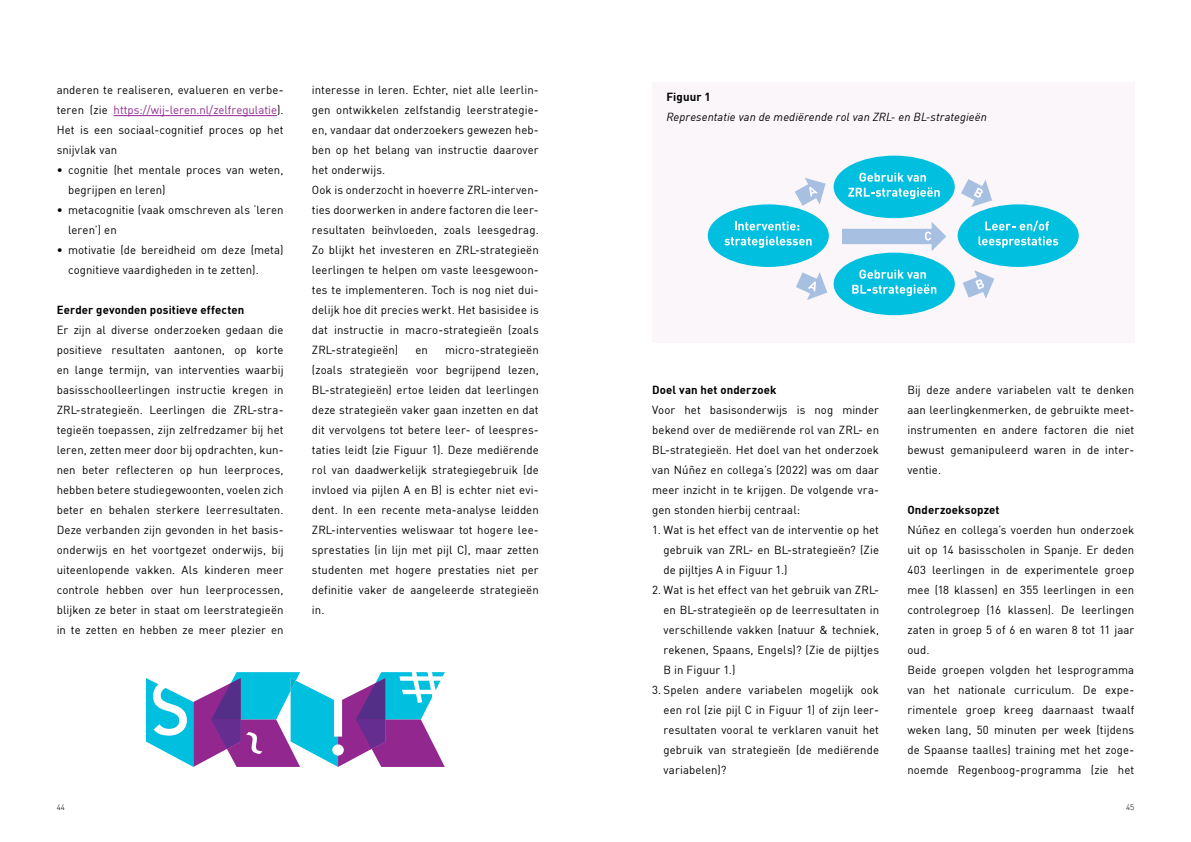
<style>
.page{position:relative;width:1191px;height:842px;background:#fff}
.page>*{position:absolute;margin:0;border:0;box-sizing:border-box;transform-origin:0 0}
.t1{font:11.5px/20px "DIN";letter-spacing:.01em;color:#000;text-align:justify}
.t2{font:700 11.5px "DIN";letter-spacing:.01em;color:#000}
.t3{font:italic 11.5px "DIN";letter-spacing:.01em;color:#000}
.t4{font:300 8px "DIN";color:#000}
.s1{color:#92278f}
</style>
<div class="page">
<hr style="left:114px;top:115px;width:163px;height:1px;background:#92278f">
<svg style="left:146px;top:672px;width:299px;height:95px"></svg>
<div style="left:652px;top:83px;width:482px;height:260px;background:#faf6fa"></div>
<div style="left:833px;top:156px;width:121px;height:62px;background:#00bfdf;border-radius:50%"></div>
<svg style="left:848px;top:173px;width:91px;height:26px"></svg>
<div style="left:833px;top:253px;width:121px;height:62px;background:#00bfdf;border-radius:50%"></div>
<svg style="left:852px;top:270px;width:84px;height:26px"></svg>
<div style="left:957px;top:204px;width:121px;height:63px;background:#00bfdf;border-radius:50%"></div>
<svg style="left:978px;top:221px;width:80px;height:27px"></svg>
<div style="left:707px;top:204px;width:122px;height:63px;background:#00bfdf;border-radius:50%"></div>
<svg style="left:735px;top:221px;width:64px;height:9px"></svg>
<svg style="left:724px;top:236px;width:87px;height:12px"></svg>
<svg style="left:842px;top:222px;width:104px;height:29px"></svg>
<svg style="left:795px;top:178px;width:30px;height:28px"></svg>
<svg style="left:796px;top:272px;width:31px;height:28px"></svg>
<svg style="left:963px;top:270px;width:31px;height:29px"></svg>
<svg style="left:961px;top:179px;width:31px;height:28px"></svg>
<p class="t1" style="left:57px;top:80px;width:228px">anderen te realiseren, evalueren en verbe&shy;teren (zie <span class="s1">https://wij-leren.nl/zelfregulatie</span>).<br>Het is een sociaal-cognitief proces op het snijvlak van</p>
<p class="t1" style="left:68px;top:160px;width:217px;text-indent:-11px">• cognitie (het mentale proces van weten, begrijpen en leren)</p>
<p class="t1" style="left:68px;top:200px;width:217px;text-indent:-11px">• metacognitie (vaak omschreven als ‘leren leren’) en</p>
<p class="t1" style="left:68px;top:240px;width:217px;text-indent:-11px">• motivatie (de bereidheid om deze (meta) cognitieve vaardigheden in te zetten).</p>
<p class="t2" style="left:57px;top:302px;width:189px">Eerder gevonden positieve effecten</p>
<p class="t1" style="left:57px;top:320px;width:228px">Er zijn al diverse onderzoeken gedaan die positieve resultaten aantonen, op korte en lange termijn, van interventies waarbij basisschoolleerlingen instructie kregen in ZRL-strategieën. Leerlingen die ZRL-stra&shy;tegieën toepassen, zijn zelfredzamer bij het leren, zetten meer door bij opdrachten, kun&shy;nen beter reflecteren op hun leerproces, hebben betere studiegewoonten, voelen zich beter en behalen sterkere leerresultaten.<br>Deze verbanden zijn gevonden in het basis&shy;onderwijs en het voortgezet onderwijs, bij uiteenlopende vakken. Als kinderen meer controle hebben over hun leerprocessen, blijken ze beter in staat om leerstrategieën in te zetten en hebben ze meer plezier en</p>
<p class="t1" style="left:312px;top:80px;width:228px;text-align:left">interesse in leren. Echter, niet alle leerlin&shy;gen ontwikkelen zelfstandig leerstrategie&shy;ën, vandaar dat onderzoekers gewezen heb&shy;ben op het belang van instructie daarover het onderwijs.<br>Ook is onderzocht in hoeverre ZRL-interven&shy;ties doorwerken in andere factoren die leer&shy;resultaten beïnvloeden, zoals leesgedrag.<br>Zo blijkt het investeren en ZRL-strategieën leerlingen te helpen om vaste leesgewoon&shy;tes te implementeren. Toch is nog niet dui&shy;delijk hoe dit precies werkt. Het basisidee is dat instructie in macro-strategieën (zoals ZRL-strategieën)</p>
<p class="t1" style="left:312px;top:340px;width:228px;text-indent:133px">micro-strategieën (zoals strategieën voor begrijpend lezen, BL-strategieën) ertoe leiden dat leerlingen deze strategieën vaker gaan inzetten en dat dit vervolgens tot betere leer- of leespres&shy;taties leidt (zie Figuur 1). Deze mediërende rol van daadwerkelijk strategiegebruik (de invloed via pijlen A en B) is echter niet evi&shy;dent. In een recente meta-analyse leidden ZRL-interventies weliswaar tot hogere lee&shy;sprestaties (in lijn met pijl C), maar zetten studenten met hogere prestaties niet per definitie vaker de aangeleerde strategieën in.</p>
<p class="t1" style="left:415px;top:340px;width:14px">en</p>
<p class="t2" style="left:666px;top:89px;width:46px">Figuur 1</p>
<p class="t3" style="left:666px;top:109px;width:322px">Representatie van de mediërende rol van ZRL- en BL-strategieën</p>
<p class="t2" style="left:652px;top:382px;width:126px">Doel van het onderzoek</p>
<p class="t1" style="left:652px;top:400px;width:228px">Voor het basisonderwijs is nog minder bekend over de mediërende rol van ZRL- en BL-strategieën. Het doel van het onderzoek van Núñez en collega’s (2022) was om daar meer inzicht in te krijgen. De volgende vra&shy;gen stonden hierbij centraal:</p>
<p class="t1" style="left:663px;top:520px;width:217px;text-indent:-11px">1. Wat is het effect van de interventie op het gebruik van ZRL- en BL-strategieën? (Zie de pijltjes A in Figuur 1.)</p>
<p class="t1" style="left:663px;top:580px;width:217px;text-indent:-11px">2. Wat is het effect van het gebruik van ZRL&shy;en BL-strategieën op de leerresultaten in verschillende vakken (natuur &amp; techniek, rekenen, Spaans, Engels)? (Zie de pijltjes B in Figuur 1.)</p>
<p class="t1" style="left:663px;top:680px;width:217px;text-indent:-11px">3. Spelen andere variabelen mogelijk ook een rol (zie pijl C in Figuur 1) of zijn leer&shy;resultaten vooral te verklaren vanuit het gebruik van strategieën (de mediërende variabelen)?</p>
<p class="t1" style="left:907px;top:380px;width:228px">Bij deze andere variabelen valt te denken aan leerlingkenmerken, de gebruikte meet&shy;instrumenten en andere factoren die niet bewust gemanipuleerd waren in de inter&shy;ventie.</p>
<p class="t2" style="left:907px;top:502px;width:94px">Onderzoeksopzet</p>
<p class="t1" style="left:907px;top:520px;width:228px;text-align:left">Núñez en collega’s voerden hun onderzoek uit op 14 basisscholen in Spanje. Er deden 403 leerlingen in de experimentele groep mee (18 klassen) en 355 leerlingen in een controlegroep (16 klassen). De leerlingen zaten in groep 5 of 6 en waren 8 tot 11 jaar oud.<br>Beide groepen volgden het lesprogramma van het nationale curriculum. De expe&shy;rimentele groep kreeg daarnaast twaalf weken lang, 50 minuten per week (tijdens de Spaanse taalles) training met het zoge&shy;noemde Regenboog-programma (zie het</p>
<p class="t4" style="left:57px;top:803px;width:10px">44</p>
<p class="t4" style="left:1126px;top:802px;width:10px">45</p>
</div>
